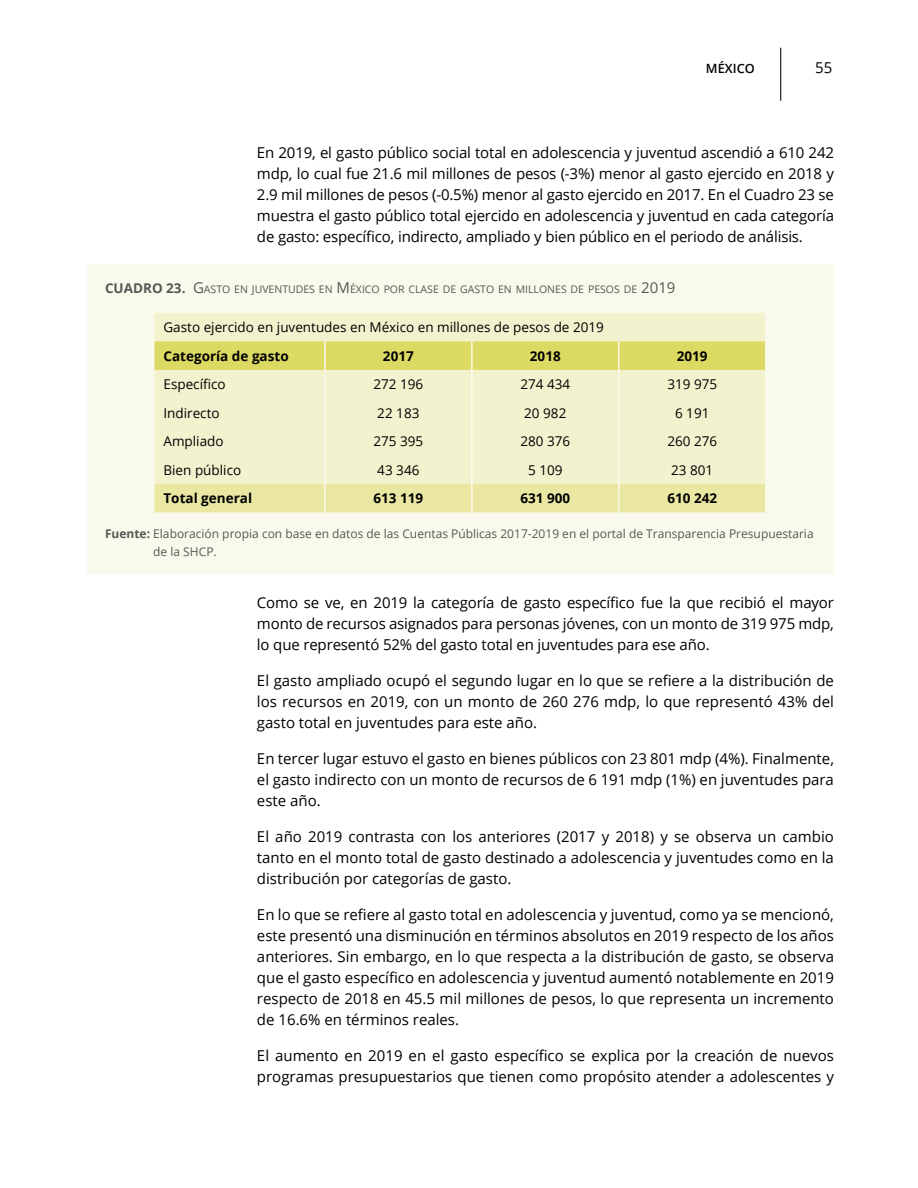
<style>
.page{position:relative;width:918px;height:1188px;background:#fff}
.page>*{position:absolute;margin:0;border:0;box-sizing:border-box;transform-origin:0 0}
.t1{font:15px/21px "Open Sans";color:#000;text-align:justify}
.t2{font:13.5px "Open Sans";color:#000}
.t3{font:700 13.5px "Open Sans";color:#000}
.t4{font:600 12.75px "Open Sans";color:#000}
.t5{font:12px/18px "Open Sans";color:#575756}
.t6{font:10.5px "Open Sans";color:#575756}
.s1{font-weight:700;font-size:13.5px}
.s2{font-size:15px}
.s3{font-weight:700}
</style>
<div class="page">
<hr style="left:780px;top:48px;width:1px;height:53px;background:#000">
<div style="left:87px;top:264px;width:747px;height:310px;background:#fafaec"></div>
<svg style="left:154px;top:313px;width:612px;height:199px;background:#eeedb9"></svg>
<p class="t4" style="left:706px;top:59px;width:50px">MÉXICO</p>
<p class="t1" style="left:815px;top:56px;width:19px">55</p>
<p class="t1" style="left:257px;top:142px;width:579px">En 2019, el gasto público social total en adolescencia y juventud ascendió a 610 242 mdp, lo cual fue 21.6 mil millones de pesos (-3%) menor al gasto ejercido en 2018 y 2.9 mil millones de pesos (-0.5%) menor al gasto ejercido en 2017. En el Cuadro 23 se muestra el gasto público total ejercido en adolescencia y juventud en cada categoría de gasto: específico, indirecto, ampliado y bien público en el periodo de análisis.</p>
<p class="t6" style="left:105px;top:282px;width:572px"><span class="s1">CUADRO 23.</span> <span class="s2">G</span>ASTO EN JUVENTUDES EN <span class="s2">M</span>ÉXICO POR CLASE DE GASTO EN M ILLONES DE PESOS DE <span class="s2">2019</span></p>
<p class="t2" style="left:164px;top:318px;width:442px">Gasto ejercido en juventudes en México en millones de pesos de 2019</p>
<p class="t3" style="left:164px;top:346px;width:127px">Categoría de gasto</p>
<p class="t3" style="left:383px;top:346px;width:32px">2017</p>
<p class="t3" style="left:530px;top:346px;width:32px">2018</p>
<p class="t3" style="left:677px;top:346px;width:32px">2019</p>
<p class="t2" style="left:164px;top:375px;width:64px">Específico</p>
<p class="t2" style="left:373px;top:375px;width:51px">272 196</p>
<p class="t2" style="left:520px;top:375px;width:51px">274 434</p>
<p class="t2" style="left:667px;top:375px;width:51px">319 975</p>
<p class="t2" style="left:163px;top:404px;width:58px">Indirecto</p>
<p class="t2" style="left:377px;top:404px;width:44px">22 183</p>
<p class="t2" style="left:524px;top:404px;width:44px">20 982</p>
<p class="t2" style="left:675px;top:404px;width:36px">6 191</p>
<p class="t2" style="left:163px;top:432px;width:62px">Ampliado</p>
<p class="t2" style="left:373px;top:432px;width:51px">275 395</p>
<p class="t2" style="left:520px;top:432px;width:51px">280 376</p>
<p class="t2" style="left:667px;top:432px;width:51px">260 276</p>
<p class="t2" style="left:163px;top:461px;width:79px">Bien público</p>
<p class="t2" style="left:377px;top:461px;width:44px">43 346</p>
<p class="t2" style="left:528px;top:461px;width:36px">5 109</p>
<p class="t2" style="left:671px;top:461px;width:44px">23 801</p>
<p class="t3" style="left:163px;top:489px;width:90px">Total general</p>
<p class="t3" style="left:374px;top:489px;width:51px">613 119</p>
<p class="t3" style="left:520px;top:489px;width:51px">631 900</p>
<p class="t3" style="left:667px;top:489px;width:51px">610 242</p>
<p class="t5" style="left:153px;top:524px;width:662px;text-indent:-48px"><span class="s3">Fuente:</span> Elaboración propia con base en datos de las Cuentas Públicas 2017-2019 en el portal de Transparencia Presupuestaria de la SHCP.</p>
<p class="t1" style="left:257px;top:592px;width:579px">Como se ve, en 2019 la categoría de gasto específico fue la que recibió el mayor monto de recursos asignados para personas jóvenes, con un monto de 319 975 mdp, lo que representó 52% del gasto total en juventudes para ese año.</p>
<p class="t1" style="left:257px;top:670px;width:579px">El gasto ampliado ocupó el segundo lugar en lo que se refiere a la distribución de los recursos en 2019, con un monto de 260 276 mdp, lo que representó 43% del gasto total en juventudes para este año.</p>
<p class="t1" style="left:257px;top:748px;width:579px">En tercer lugar estuvo el gasto en bienes públicos con 23 801 mdp (4%). Finalmente, el gasto indirecto con un monto de recursos de 6 191 mdp (1%) en juventudes para este año.</p>
<p class="t1" style="left:257px;top:826px;width:578px">El año 2019 contrasta con los anteriores (2017 y 2018) y se observa un cambio tanto en el monto total de gasto destinado a adolescencia y juventudes como en la distribución por categorías de gasto.</p>
<p class="t1" style="left:257px;top:904px;width:579px">En lo que se refiere al gasto total en adolescencia y juventud, como ya se mencionó, este presentó una disminución en términos absolutos en 2019 respecto de los años anteriores. Sin embargo, en lo que respecta a la distribución de gasto, se observa que el gasto específico en adolescencia y juventud aumentó notablemente en 2019 respecto de 2018 en 45.5 mil millones de pesos, lo que representa un incremento de 16.6% en términos reales.</p>
<p class="t1" style="left:257px;top:1045px;width:579px">El aumento en 2019 en el gasto específico se explica por la creación de nuevos programas presupuestarios que tienen como propósito atender a adolescentes y</p>
</div>
